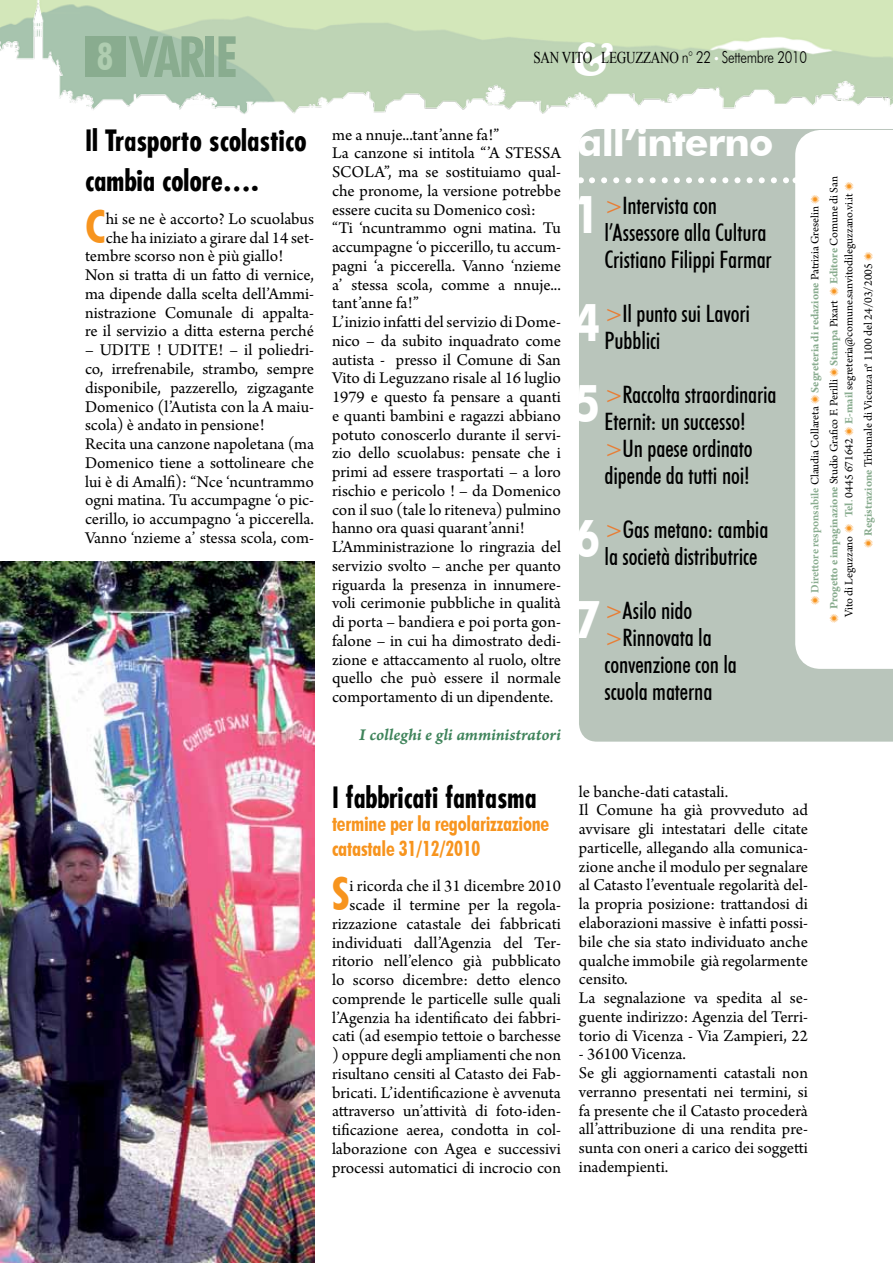
<style>
.page{position:relative;width:893px;height:1263px;background:#fff}
.page>*{position:absolute;margin:0;border:0;box-sizing:border-box;transform-origin:0 0}
.t1{font:700 condensed 57px "Futura BT";letter-spacing:-.04em;color:#89ac8f}
.t2{font:700 52.5px/108px "Futura BT";color:#fff;scale:.8 1}
.t3{font:700 condensed 45.45px "Futura BT";color:#f7941e}
.t4{font:700 45px "Cooper BT";color:#fff}
.t5{font:700 39px "Futura BT";letter-spacing:-.025em;color:#fff}
.t6{font:700 condensed 37.5px "Futura BT";color:#afcdb0}
.t7{font:700 condensed 28.5px/39.6px "Futura";color:#000}
.t8{font:700 condensed 28.5px "Futura";color:#000;scale:.96 1}
.t9{font:500 condensed 24px/27px "Futura BT";letter-spacing:-.005em;color:#000;scale:.96 1}
.t10{font:700 condensed 21px/25.2px "Futura BT";letter-spacing:-.01em;color:#f7941e;scale:.96 1}
.t11{font:17.25px/18.8px "Arno Pro";color:#000}
.t12{font:17.25px "Arno Pro Smbd Italic Caption";letter-spacing:-.005em;color:#3f845b}
.t13{font:300 16.5px "Futura BT";letter-spacing:-.02em;color:#000;scale:.8 1}
.t14{font:12px/15px "Arno Pro";color:#000;text-align:center}
.s1{font-family:"Times New Roman";font-weight:400}
.s2{font-family:"Times New Roman";font-weight:400;font-size:13.5px;color:#fff}
.s3{color:#e87d34}
.s4{color:#f7941e}
.s5{font-weight:600;color:#89ac8f}
.s6{font-weight:700;color:#89ac8f}
.s7{color:#89ac8f}
</style>
<div class="page">
<img style="left:0;top:0;width:883px;height:114px">
<img style="left:883px;top:0;width:10px;height:107px">
<div style="left:85px;top:37px;width:40px;height:40px;background:#89ac8f"></div>
<div style="left:579px;top:129px;width:314px;height:613px;background:#b9c5bb"></div>
<svg style="left:592px;top:177px;width:197px;height:6px"></svg>
<svg style="left:795px;top:130px;width:98px;height:539px"></svg>
<img style="left:0;top:561px;width:314px;height:702px">
<h1 class="t1" style="left:130px;top:22px;width:110px">VARIE</h1>
<h3 class="t4" style="left:573px;top:32px;width:41px">&amp;</h3>
<h3 class="t6" style="left:97px;top:34px;width:18px">8</h3>
<p class="t13" style="left:533px;top:47px;width:343px"><span class="s1">SAN VITO LEGUZZANO</span> n° 22 <span class="s2">•</span> Settembre 2010</p>
<h3 class="t7" style="left:85px;top:121px;width:223px">Il Trasporto scolastico cambia colore….</h3>
<h3 class="t3" style="left:85px;top:199px;width:22px">C</h3>
<p class="t11" style="left:106px;top:210px;width:210px">hi se ne è accorto? Lo scuolabus</p>
<p class="t11" style="left:106px;top:229px;width:210px">che ha iniziato a girare dal 14 set-</p>
<p class="t11" style="left:85px;top:248px;width:200px">tembre scorso non è più giallo!</p>
<p class="t11" style="left:85px;top:267px;width:230px">Non si tratta di un fatto di vernice,</p>
<p class="t11" style="left:85px;top:285px;width:230px">ma dipende dalla scelta dell’Ammi-</p>
<p class="t11" style="left:85px;top:304px;width:230px">nistrazione Comunale di appalta-</p>
<p class="t11" style="left:85px;top:323px;width:230px">re il servizio a ditta esterna perché</p>
<p class="t11" style="left:85px;top:342px;width:230px">– UDITE ! UDITE! – il poliedri&shy;co, irrefrenabile, strambo, sempre disponibile, pazzerello, zigzagante Domenico (l’Autista con la A maiu&shy;scola) è andato in pensione!<br>Recita una canzone napoletana (ma Domenico tiene a sottolineare che lui è di Amalfi): “Nce ‘ncuntrammo ogni matina. Tu accumpagne ‘o pic&shy;cerillo, io accumpagno ‘a piccerella.<br>Vanno ‘nzieme a’ stessa scola, com-</p>
<p class="t11" style="left:332px;top:126px;width:230px">me a nnuje...tant’anne fa!”<br>La canzone si intitola “’A STESSA SCOLA”, ma se sostituiamo qual&shy;che pronome, la versione potrebbe essere cucita su Domenico così: “Ti ‘ncuntrammo ogni matina. Tu accumpagne ‘o piccerillo, tu accum&shy;pagni ‘a piccerella. Vanno ‘nzieme a’ stessa scola, comme a nnuje... tant’anne fa!”<br>L’inizio infatti del servizio di Dome&shy;nico – da subito inquadrato come autista - presso il Comune di San Vito di Leguzzano risale al 16 luglio 1979 e questo fa pensare a quanti e quanti bambini e ragazzi abbiano potuto conoscerlo durante il servi&shy;zio dello scuolabus: pensate che i primi ad essere trasportati – a loro rischio e pericolo ! – da Domenico con il suo (tale lo riteneva) pulmino hanno ora quasi quarant’anni!<br>L’Amministrazione lo ringrazia del servizio svolto – anche per quanto riguarda la presenza in innumere&shy;voli cerimonie pubbliche in qualità di porta – bandiera e poi porta gon&shy;falone – in cui ha dimostrato dedi&shy;zione e attaccamento al ruolo, oltre quello che può essere il normale comportamento di un dipendente.</p>
<p class="t12" style="left:359px;top:724px;width:203px">I colleghi e gli amministratori</p>
<h3 class="t5" style="left:577px;top:118px;width:198px">all’interno</h3>
<h2 class="t2" style="left:574px;top:160px;width:34px">1<br>4</h2>
<h3 class="t9" style="left:604px;top:192px;width:176px"><span class="s3">&gt;</span>Intervista con l’Assessore alla Cultura<br>Cristiano Filippi Farmar</h3>
<h3 class="t9" style="left:604px;top:300px;width:153px"><span class="s3">&gt;</span>Il punto sui Lavori<br>Pubblici</h3>
<h3 class="t9" style="left:604px;top:381px;width:181px"><span class="s3">&gt;</span>Raccolta straordinaria<br>Eternit: un successo! <span class="s3">&gt;</span>Un paese ordinato dipende da tutti noi!</h3>
<h3 class="t9" style="left:604px;top:516px;width:172px"><span class="s3">&gt;</span>Gas metano: cambia la società distributrice</h3>
<h3 class="t9" style="left:604px;top:597px;width:139px"><span class="s3">&gt;</span>Asilo nido <span class="s3">&gt;</span>Rinnovata la convenzione con la scuola materna</h3>
<h2 class="t2" style="left:574px;top:349px;width:34px">5</h2>
<h2 class="t2" style="left:574px;top:497px;width:34px;line-height:81px">6<br>7</h2>
<p class="t14" style="left:808px;top:604px;width:411px;rotate:-90deg"><span class="s4">•</span> <span class="s5">Direttore responsabile</span> Claudia Collareta <span class="s4">•</span> <span class="s6">Segreteria di redazione</span> Patrizia Greselin <span class="s4">•</span></p>
<p class="t14" style="left:827px;top:623px;width:448px;rotate:-90deg"><span class="s4">•</span> <span class="s6">Progetto e impaginazione</span> Studio Grafico F. Perilli <span class="s4">•</span> <span class="s6">Stampa</span> Pixart <span class="s4">•</span> <span class="s6">Editore</span> Comune di San<br>Vito di Leguzzano <span class="s4">•</span> <span class="s6">Tel</span><span class="s7">.</span> 0445 671642 <span class="s4">•</span> <span class="s6">E-mail</span> segreteria@comune.sanvitodileguzzano.vi.it <span class="s4">•</span></p>
<p class="t14" style="left:861px;top:547px;width:297px;rotate:-90deg"><span class="s4">•</span> <span class="s6">Registrazione</span> Tribunale di Vicenza n° 1100 del 24/03/2005 <span class="s4">•</span></p>
<h3 class="t8" style="left:332px;top:779px;width:215px">I fabbricati fantasma</h3>
<p class="t10" style="left:332px;top:810px;width:228px">termine per la regolarizzazione catastale 31/12/2010</p>
<h3 class="t3" style="left:332px;top:866px;width:19px">S</h3>
<p class="t11" style="left:332px;top:878px;width:230px;text-align:right">i ricorda che il 31 dicembre 2010 scade il termine per la regola&shy;rizzazione catastale dei fabbricati individuati dall’Agenzia del Ter&shy;ritorio nell’elenco già pubblicato lo scorso dicembre: detto elenco comprende le particelle sulle quali l’Agenzia ha identificato dei fabbri&shy;cati (ad esempio tettoie o barchesse ) oppure degli ampliamenti che non risultano censiti al Catasto dei Fab&shy;bricati. L’identificazione è avvenuta attraverso un’attività di foto-iden&shy;tificazione aerea, condotta in col&shy;laborazione con Agea e successivi processi automatici di incrocio con</p>
<p class="t11" style="left:579px;top:783px;width:230px">le banche-dati catastali.<br>Il Comune ha già provveduto ad avvisare gli intestatari delle citate particelle, allegando alla comunica&shy;zione anche il modulo per segnalare al Catasto l’eventuale regolarità del&shy;la propria posizione: trattandosi di elaborazioni massive è infatti possi&shy;bile che sia stato individuato anche qualche immobile già regolarmente censito.<br>La segnalazione va spedita al se&shy;guente indirizzo: Agenzia del Terri&shy;torio di Vicenza - Via Zampieri, 22</p>
<p class="t11" style="left:579px;top:1045px;width:230px">- 36100 Vicenza.<br>Se gli aggiornamenti catastali non verranno presentati nei termini, si fa presente che il Catasto procederà all’attribuzione di una rendita pre&shy;sunta con oneri a carico dei soggetti inadempienti.</p>
</div>
